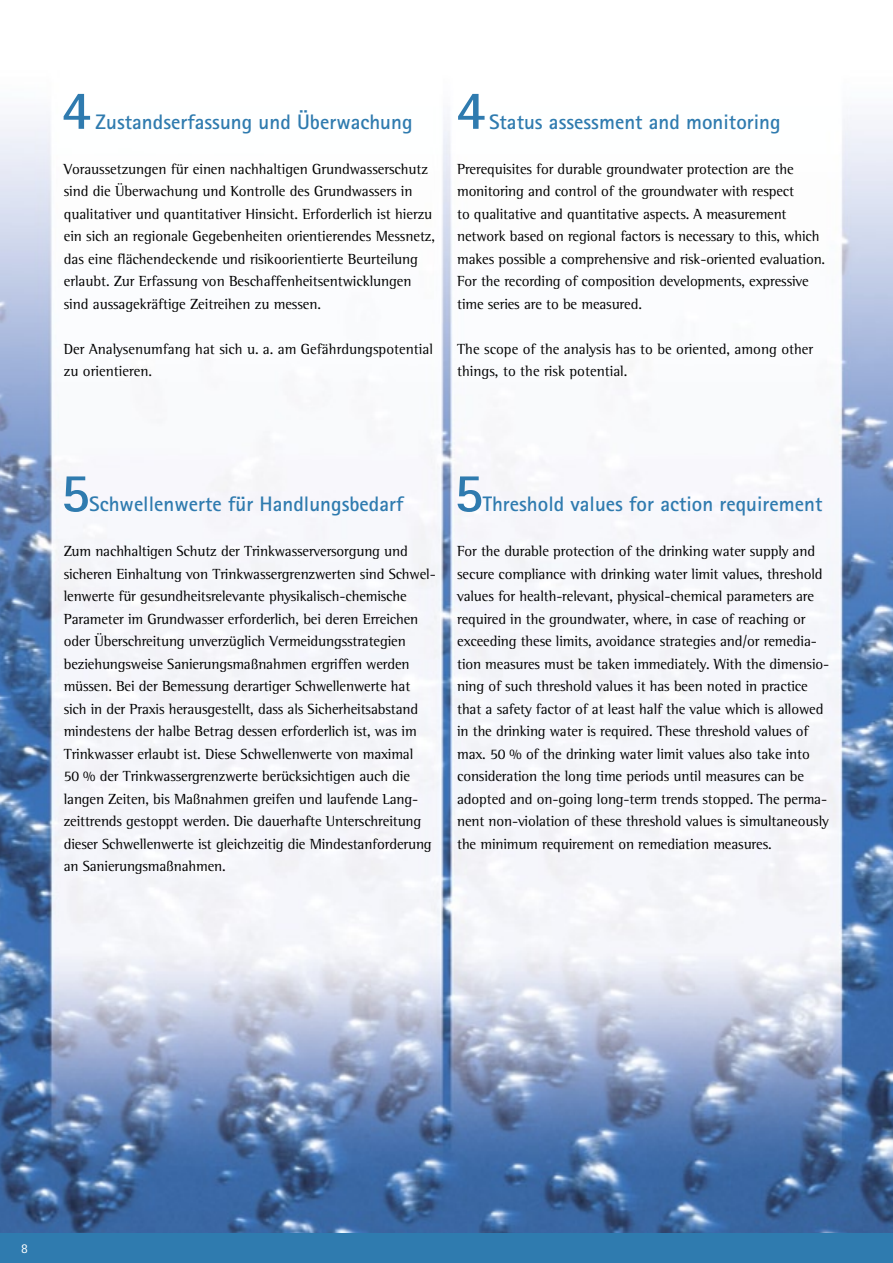
<style>
.page{position:relative;width:893px;height:1263px;background:#fff}
.page>*{position:absolute;margin:0;border:0;box-sizing:border-box;transform-origin:0 0}
.t1{font:700 55.05px "Rotis Sans Serif";color:#2f7baf}
.t2{font:700 21px "Rotis Sans Serif";color:#2f7baf}
.t3{font:15px/22.5px "Rotis Semi Serif";letter-spacing:-.01em;color:#000}
.t4{font:13.5px "Rotis Sans Serif";color:#fff}
</style>
<div class="page">
<img style="left:0;top:115px;width:893px;height:1118px">
<div style="left:0;top:1233px;width:893px;height:30px;background:#2f7baf"></div>
<h1 class="t1" style="left:62px;top:75px;width:31px">4</h1>
<h1 class="t1" style="left:456px;top:75px;width:31px">4</h1>
<h2 class="t2" style="left:96px;top:108px;width:318px">Zustandserfassung und Überwachung</h2>
<p class="t3" style="left:64px;top:157px;width:373px">Voraussetzungen für einen nachhaltigen Grundwasserschutz sind die Überwachung und Kontrolle des Grundwassers in qualitativer und quantitativer Hinsicht. Erforderlich ist hierzu ein sich an regionale Gegebenheiten orientierendes Messnetz, das eine flächendeckende und risikoorientierte Beurteilung erlaubt. Zur Erfassung von Beschaffenheitsentwicklungen sind aussagekräftige Zeitreihen zu messen.</p>
<p class="t3" style="left:64px;top:337px;width:371px">Der Analysenumfang hat sich u. a. am Gefährdungspotential zu orientieren.</p>
<h2 class="t2" style="left:489px;top:108px;width:293px">Status assessment and monitoring</h2>
<p class="t3" style="left:457px;top:157px;width:370px">Prerequisites for durable groundwater protection are the monitoring and control of the groundwater with respect<br>to qualitative and quantitative aspects. A measurement network based on regional factors is necessary to this, which makes possible a comprehensive and risk-oriented evaluation.<br>For the recording of composition developments, expressive time series are to be measured.</p>
<p class="t3" style="left:457px;top:337px;width:358px">The scope of the analysis has to be oriented, among other things, to the risk potential.</p>
<h1 class="t1" style="left:61px;top:458px;width:31px">5</h1>
<h1 class="t1" style="left:454px;top:458px;width:31px">5</h1>
<h2 class="t2" style="left:89px;top:491px;width:316px">Schwellenwerte für Handlungsbedarf</h2>
<p class="t3" style="left:64px;top:540px;width:374px">Zum nachhaltigen Schutz der Trinkwasserversorgung und sicheren Einhaltung von Trinkwassergrenzwerten sind Schwel&shy;lenwerte für gesundheitsrelevante physikalisch-chemische Parameter im Grundwasser erforderlich, bei deren Erreichen oder Überschreitung unverzüglich Vermeidungsstrategien beziehungsweise Sanierungsmaßnahmen ergriffen werden müssen. Bei der Bemessung derartiger Schwellenwerte hat sich in der Praxis herausgestellt, dass als Sicherheitsabstand mindestens der halbe Betrag dessen erforderlich ist, was im Trinkwasser erlaubt ist. Diese Schwellenwerte von maximal<br>50 % der Trinkwassergrenzwerte berücksichtigen auch die langen Zeiten, bis Maßnahmen greifen und laufende Lang&shy;zeittrends gestoppt werden. Die dauerhafte Unterschreitung dieser Schwellenwerte ist gleichzeitig die Mindestanforderung an Sanierungsmaßnahmen.</p>
<h2 class="t2" style="left:483px;top:491px;width:341px">Threshold values for action requirement</h2>
<p class="t3" style="left:457px;top:540px;width:374px">For the durable protection of the drinking water supply and secure compliance with drinking water limit values, threshold values for health-relevant, physical-chemical parameters are required in the groundwater, where, in case of reaching or exceeding these limits, avoidance strategies and/or remedia&shy;tion measures must be taken immediately. With the dimensio&shy;ning of such threshold values it has been noted in practice that a safety factor of at least half the value which is allowed in the drinking water is required. These threshold values of max. 50 % of the drinking water limit values also take into consideration the long time periods until measures can be adopted and on-going long-term trends stopped. The perma&shy;nent non-violation of these threshold values is simultaneously the minimum requirement on remediation measures.</p>
<p class="t4" style="left:21px;top:1240px;width:8px">8</p>
</div>
